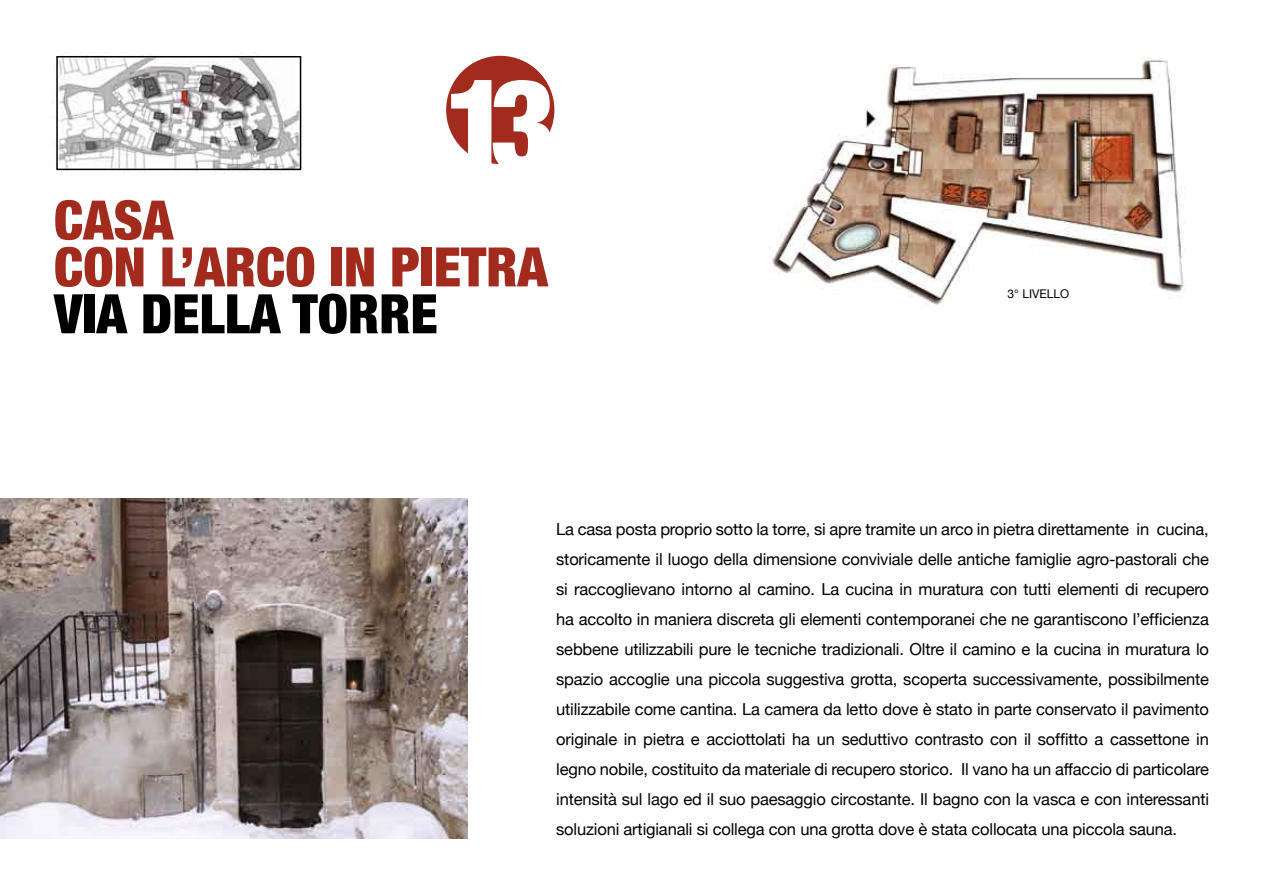
<style>
.page{position:relative;width:1263px;height:893px;background:#fff}
.page>*{position:absolute;margin:0;border:0;box-sizing:border-box;transform-origin:0 0}
.t1{font:900 condensed 126px "Helvetica Neue";color:#fff}
.t2{font:900 condensed 54.45px/46.8px "Helvetica Neue";color:#a32b1e}
.t3{font:900 condensed 54.45px "Helvetica Neue";color:#000}
.t4{font:16.5px/30px "Helvetica Neue";letter-spacing:-.01em;color:#000;text-align:justify}
.t5{font:12px "Helvetica Neue";color:#000}
</style>
<div class="page">
<div style="left:446px;top:56px;width:108px;height:108px;background:#a32b1e;border-radius:50%"></div>
<img style="left:769px;top:56px;width:416px;height:250px">
<img style="left:0;top:498px;width:468px;height:341px">
<img style="left:56px;top:52px;width:247px;height:122px">
<div style="left:56px;top:56px;width:245px;height:114px;border:2px solid #000"></div>
<h1 class="t1" style="left:445px;top:47px;width:112px">13</h1>
<h2 class="t2" style="left:54px;top:196px;width:495px">CASA<br>CON L’ARCO IN PIETRA</h2>
<h2 class="t3" style="left:54px;top:280px;width:385px">VIA DELLA TORRE</h2>
<p class="t5" style="left:1007px;top:286px;width:63px">3° LIVELLO</p>
<p class="t4" style="left:556px;top:513px;width:654px">La casa posta proprio sotto la torre, si apre tramite un arco in pietra direttamente in cucina, storicamente il luogo della dimensione conviviale delle antiche famiglie agro-pastorali che si raccoglievano intorno al camino. La cucina in muratura con tutti elementi di recupero ha accolto in maniera discreta gli elementi contemporanei che ne garantiscono l’efficienza sebbene utilizzabili pure le tecniche tradizionali. Oltre il camino e la cucina in muratura lo spazio accoglie una piccola suggestiva grotta, scoperta successivamente, possibilmente utilizzabile come cantina. La camera da letto dove è stato in parte conservato il pavimento originale in pietra e acciottolati ha un seduttivo contrasto con il soffitto a cassettone in legno nobile, costituito da materiale di recupero storico. Il vano ha un affaccio di particolare intensità sul lago ed il suo paesaggio circostante. Il bagno con la vasca e con interessanti soluzioni artigianali si collega con una grotta dove è stata collocata una piccola sauna.</p>
</div>
